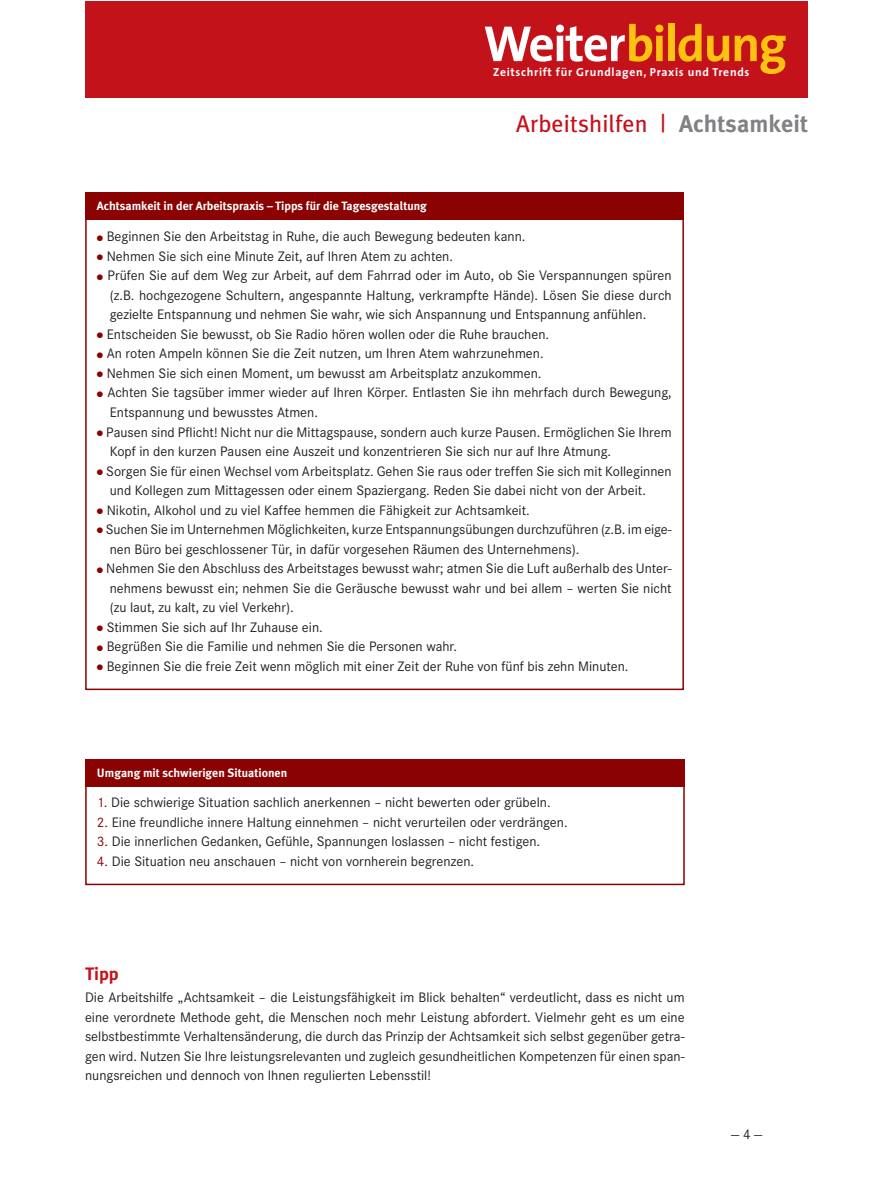
<style>
.page{position:relative;width:893px;height:1191px;background:#fff}
.page>*{position:absolute;margin:0;border:0;box-sizing:border-box;transform-origin:0 0}
.t1{font:700 51px "The Sans";letter-spacing:-.03em;color:#fec210}
.t2{font:24px "Meta Plus";letter-spacing:.005em;color:#c4121a}
.t3{font:700 18px "Meta Plus";color:#c4121a}
.t4{font:14.25px/19.5px "Corporate S";color:#231f20;text-align:justify}
.t5{font:700 12px "Meta Plus";color:#fff}
.t6{font:700 11.7px "The Sans";letter-spacing:.06em;color:#fff}
.s1{color:#fff}
.s2{font-weight:700;color:#808285}
.s3{font-family:"Hakentap";font-size:6.75px;color:#8b0202}
.s4{color:#8b0202}
</style>
<div class="page">
<div style="left:85px;top:1px;width:723px;height:97px;background:#c4121a"></div>
<div style="left:85px;top:760px;width:600px;height:27px;background:#8b0202"></div>
<div style="left:85px;top:762px;width:600px;height:123px;border:2px solid #8b0202"></div>
<div style="left:85px;top:193px;width:599px;height:27px;background:#8b0202"></div>
<div style="left:85px;top:195px;width:599px;height:495px;border:2px solid #8b0202"></div>
<h1 class="t1" style="left:483px;top:1px;width:305px"><span class="s1">Weiter</span>bildung</h1>
<p class="t6" style="left:493px;top:63px;width:258px">Zeitschrift für Grundlagen, Praxis und Trends</p>
<h2 class="t2" style="left:516px;top:109px;width:293px">Arbeitshilfen | <span class="s2">Achtsamkeit</span></h2>
<p class="t5" style="left:97px;top:199px;width:331px">Achtsamkeit in der Arbeitspraxis – Tipps für die Tagesgestaltung</p>
<p class="t4" style="left:97px;top:227px;width:430px"><span class="s3">l</span> Beginnen Sie den Arbeitstag in Ruhe, die auch Bewegung bedeuten kann.</p>
<p class="t4" style="left:97px;top:246px;width:358px"><span class="s3">l</span> Nehmen Sie sich eine Minute Zeit, auf Ihren Atem zu achten.</p>
<p class="t4" style="left:97px;top:266px;width:576px"><span class="s3">l</span> Prüfen Sie auf dem Weg zur Arbeit, auf dem Fahrrad oder im Auto, ob Sie Verspannungen spüren</p>
<p class="t4" style="left:110px;top:285px;width:563px">(z.B. hochgezogene Schultern, angespannte Haltung, verkrampfte Hände). Lösen Sie diese durch</p>
<p class="t4" style="left:110px;top:305px;width:538px">gezielte Entspannung und nehmen Sie wahr, wie sich Anspannung und Entspannung anfühlen.</p>
<p class="t4" style="left:97px;top:324px;width:454px"><span class="s3">l</span> Entscheiden Sie bewusst, ob Sie Radio hören wollen oder die Ruhe brauchen.</p>
<p class="t4" style="left:97px;top:344px;width:448px"><span class="s3">l</span> An roten Ampeln können Sie die Zeit nutzen, um Ihren Atem wahrzunehmen.</p>
<p class="t4" style="left:97px;top:363px;width:446px"><span class="s3">l</span> Nehmen Sie sich einen Moment, um bewusst am Arbeitsplatz anzukommen.</p>
<p class="t4" style="left:97px;top:383px;width:576px"><span class="s3">l</span> Achten Sie tagsüber immer wieder auf Ihren Körper. Entlasten Sie ihn mehrfach durch Bewegung,</p>
<p class="t4" style="left:110px;top:402px;width:210px">Entspannung und bewusstes Atmen.</p>
<p class="t4" style="left:97px;top:422px;width:576px"><span class="s3">l</span> Pausen sind Pflicht! Nicht nur die Mittagspause, sondern auch kurze Pausen. Ermöglichen Sie Ihrem</p>
<p class="t4" style="left:110px;top:441px;width:503px">Kopf in den kurzen Pausen eine Auszeit und konzentrieren Sie sich nur auf Ihre Atmung.</p>
<p class="t4" style="left:97px;top:461px;width:576px"><span class="s3">l</span> Sorgen Sie für einen Wechsel vom Arbeitsplatz. Gehen Sie raus oder treffen Sie sich mit Kolleginnen</p>
<p class="t4" style="left:110px;top:480px;width:538px">und Kollegen zum Mittagessen oder einem Spaziergang. Reden Sie dabei nicht von der Arbeit.</p>
<p class="t4" style="left:97px;top:500px;width:434px"><span class="s3">l</span> Nikotin, Alkohol und zu viel Kaffee hemmen die Fähigkeit zur Achtsamkeit.</p>
<p class="t4" style="left:97px;top:519px;width:576px"><span class="s3">l</span> Suchen Sie im Unternehmen Möglichkeiten, kurze Entspannungsübungen durchzuführen (z.B. im eige-</p>
<p class="t4" style="left:110px;top:539px;width:471px">nen Büro bei geschlossener Tür, in dafür vorgesehen Räumen des Unternehmens).</p>
<p class="t4" style="left:97px;top:558px;width:576px"><span class="s3">l</span> Nehmen Sie den Abschluss des Arbeitstages bewusst wahr; atmen Sie die Luft außerhalb des Unter-</p>
<p class="t4" style="left:110px;top:578px;width:563px">nehmens bewusst ein; nehmen Sie die Geräusche bewusst wahr und bei allem – werten Sie nicht</p>
<p class="t4" style="left:110px;top:597px;width:185px">(zu laut, zu kalt, zu viel Verkehr).</p>
<p class="t4" style="left:97px;top:617px;width:227px"><span class="s3">l</span> Stimmen Sie sich auf Ihr Zuhause ein.</p>
<p class="t4" style="left:97px;top:636px;width:362px"><span class="s3">l</span> Begrüßen Sie die Familie und nehmen Sie die Personen wahr.</p>
<p class="t4" style="left:97px;top:656px;width:533px"><span class="s3">l</span> Beginnen Sie die freie Zeit wenn möglich mit einer Zeit der Ruhe von fünf bis zehn Minuten.</p>
<p class="t5" style="left:97px;top:766px;width:192px">Umgang mit schwierigen Situationen</p>
<p class="t4" style="left:97px;top:792px;width:455px"><span class="s4">1.</span> Die schwierige Situation sachlich anerkennen – nicht bewerten oder grübeln.</p>
<p class="t4" style="left:97px;top:812px;width:472px"><span class="s4">2.</span> Eine freundliche innere Haltung einnehmen – nicht verurteilen oder verdrängen.</p>
<p class="t4" style="left:97px;top:831px;width:445px"><span class="s4">3.</span> Die innerlichen Gedanken, Gefühle, Spannungen loslassen – nicht festigen.</p>
<p class="t4" style="left:97px;top:851px;width:379px"><span class="s4">4.</span> Die Situation neu anschauen – nicht von vornherein begrenzen.</p>
<p class="t3" style="left:85px;top:963px;width:35px">Tipp</p>
<p class="t4" style="left:85px;top:987px;width:601px">Die Arbeitshilfe „Achtsamkeit – die Leistungsfähigkeit im Blick behalten“ verdeutlicht, dass es nicht um eine verordnete Methode geht, die Menschen noch mehr Leistung abfordert. Vielmehr geht es um eine selbstbestimmte Verhaltensänderung, die durch das Prinzip der Achtsamkeit sich selbst gegenüber getra&shy;gen wird. Nutzen Sie Ihre leistungsrelevanten und zugleich gesundheitlichen Kompetenzen für einen span&shy;nungsreichen und dennoch von Ihnen regulierten Lebensstil!</p>
<p class="t4" style="left:731px;top:1124px;width:33px">—4—</p>
</div>
